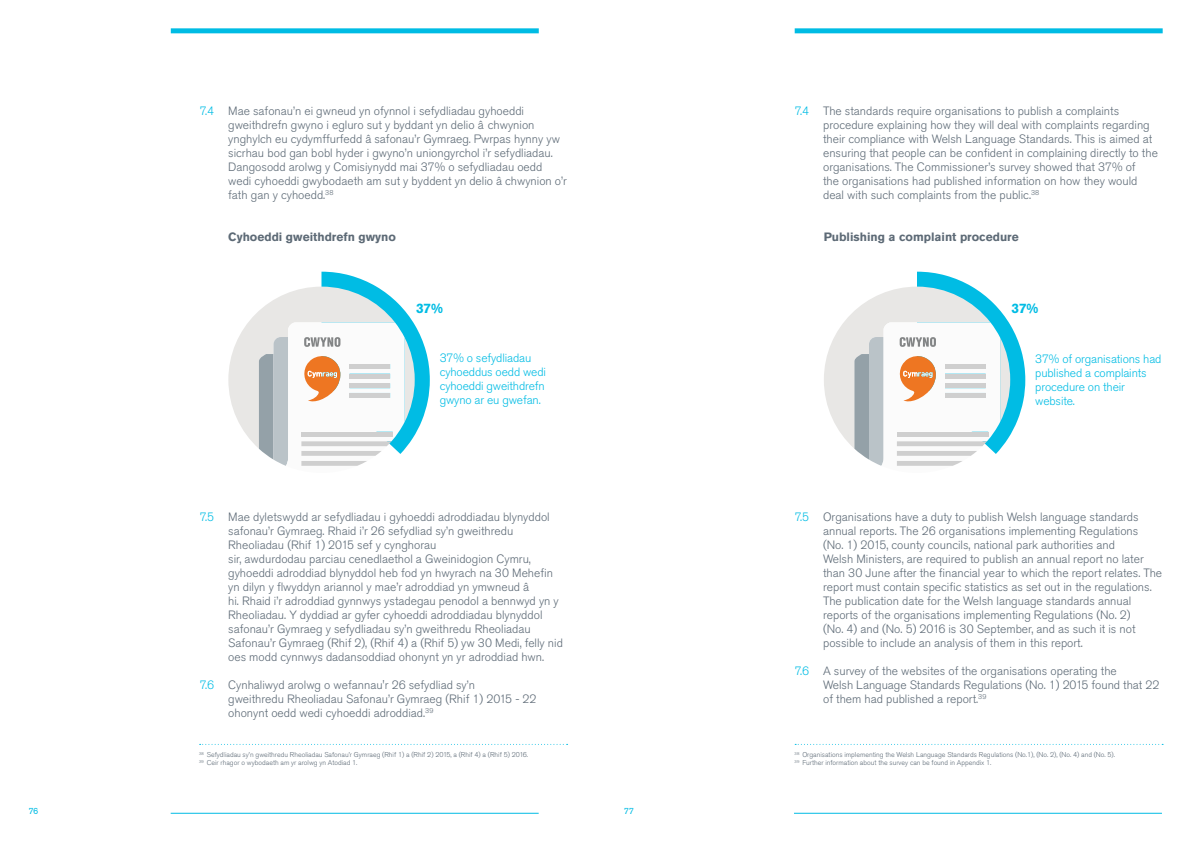
<style>
.page{position:relative;width:1191px;height:842px;background:#fff}
.page>*{position:absolute;margin:0;border:0;box-sizing:border-box;transform-origin:0 0}
.t1{font:700 13.6px "Akzidenz Grotesk Pro";color:#00bce4}
.t2{font:300 12px/14px "Akzidenz Grotesk Pro";color:#5d6a76}
.t3{font:300 12px/14px "Akzidenz Grotesk Pro";letter-spacing:-.01em;color:#00bce4}
.t4{font:700 12px "Akzidenz Grotesk Pro";color:#5d6a76}
.t5{font:9px "Akzidenz Grotesk BE";color:#00bce4}
.t6{font:300 7px/8px "Akzidenz Grotesk Pro";color:#5d6a76}
.s1{color:#00bce4}
</style>
<div class="page">
<hr style="left:171px;top:813px;width:367px;height:1px;background:#00bce4">
<hr style="left:794px;top:813px;width:368px;height:1px;background:#00bce4">
<div style="left:794px;top:28px;width:368px;height:5px;background:#00bce4"></div>
<div style="left:171px;top:28px;width:368px;height:5px;background:#00bce4"></div>
<svg style="left:200px;top:744px;width:367px;height:1px"></svg>
<svg style="left:228px;top:272px;width:202px;height:194px"></svg>
<svg style="left:795px;top:744px;width:368px;height:1px"></svg>
<svg style="left:824px;top:272px;width:201px;height:194px"></svg>
<p class="t2" style="left:228px;top:104px;width:340px;text-indent:-28px"><span class="s1">7.4</span> Mae safonau’n ei gwneud yn ofynnol i sefydliadau gyhoeddi gweithdrefn gwyno i egluro sut y byddant yn delio â chwynion ynghylch eu cydymffurfedd â safonau’r Gymraeg. Pwrpas hynny yw sicrhau bod gan bobl hyder i gwyno’n uniongyrchol i’r sefydliadau.<br>Dangosodd arolwg y Comisiynydd mai 37% o sefydliadau oedd wedi cyhoeddi gwybodaeth am sut y byddent yn delio â chwynion o’r fath gan y cyhoedd.<sup>38</sup></p>
<p class="t2" style="left:823px;top:104px;width:336px;text-indent:-28px"><span class="s1">7.4</span> The standards require organisations to publish a complaints procedure explaining how they will deal with complaints regarding their compliance with Welsh Language Standards. This is aimed at ensuring that people can be confident in complaining directly to the organisations. The Commissioner’s survey showed that 37% of<br>the organisations had published information on how they would deal with such complaints from the public.<sup>38</sup></p>
<p class="t4" style="left:228px;top:229px;width:169px">Cyhoeddi gweithdrefn gwyno</p>
<p class="t4" style="left:823px;top:229px;width:196px">Publishing a complaint procedure</p>
<p class="t1" style="left:416px;top:300px;width:28px">37%</p>
<p class="t1" style="left:1011px;top:300px;width:28px">37%</p>
<p class="t3" style="left:440px;top:351px;width:108px">37% o sefydliadau cyhoeddus oedd wedi cyhoeddi gweithdrefn gwyno ar eu gwefan.</p>
<p class="t3" style="left:1035px;top:352px;width:128px">37% of organisations had published a complaints procedure on their website.</p>
<p class="t2" style="left:228px;top:510px;width:336px;text-indent:-28px"><span class="s1">7.5</span> Mae dyletswydd ar sefydliadau i gyhoeddi adroddiadau blynyddol safonau’r Gymraeg. Rhaid i’r 26 sefydliad sy’n gweithredu Rheoliadau (Rhif 1) 2015 sef y cynghorau<br>sir, awdurdodau parciau cenedlaethol a Gweinidogion Cymru, gyhoeddi adroddiad blynyddol heb fod yn hwyrach na 30 Mehefin yn dilyn y flwyddyn ariannol y mae’r adroddiad yn ymwneud â<br>hi. Rhaid i’r adroddiad gynnwys ystadegau penodol a bennwyd yn y Rheoliadau. Y dyddiad ar gyfer cyhoeddi adroddiadau blynyddol safonau’r Gymraeg y sefydliadau sy’n gweithredu Rheoliadau Safonau’r Gymraeg (Rhif 2), (Rhif 4) a (Rhif 5) yw 30 Medi, felly nid oes modd cynnwys dadansoddiad ohonynt yn yr adroddiad hwn.</p>
<p class="t2" style="left:228px;top:678px;width:310px;text-indent:-28px"><span class="s1">7.6</span> Cynhaliwyd arolwg o wefannau'r 26 sefydliad sy’n<br>gweithredu Rheoliadau Safonau’r Gymraeg (Rhif 1) 2015 - 22 ohonynt oedd wedi cyhoeddi adroddiad.<sup>39</sup></p>
<p class="t6" style="left:199px;top:751px;width:330px"><sup>38</sup> Sefydliadau sy’n gweithredu Rheoliadau Safonau’r Gymraeg (Rhif 1) a (Rhif 2) 2015, a (Rhif 4) a (Rhif 5) 2016.<br><sup>39</sup> Ceir rhagor o wybodaeth am yr arolwg yn Atodiad 1.</p>
<p class="t2" style="left:823px;top:510px;width:341px;text-indent:-28px"><span class="s1">7.5</span> Organisations have a duty to publish Welsh language standards annual reports. The 26 organisations implementing Regulations<br>(No. 1) 2015, county councils, national park authorities and<br>Welsh Ministers, are required to publish an annual report no later than 30 June after the financial year to which the report relates. The report must contain specific statistics as set out in the regulations.<br>The publication date for the Welsh language standards annual reports of the organisations implementing Regulations (No. 2)<br>(No. 4) and (No. 5) 2016 is 30 September, and as such it is not possible to include an analysis of them in this report.</p>
<p class="t2" style="left:823px;top:664px;width:338px;text-indent:-28px"><span class="s1">7.6</span> A survey of the websites of the organisations operating the<br>Welsh Language Standards Regulations (No. 1) 2015 found that 22 of them had published a report.<sup>39</sup></p>
<p class="t6" style="left:794px;top:751px;width:322px"><sup>38</sup> Organisations implementing the Welsh Language Standards Regulations (No.1), (No. 2), (No. 4) and (No. 5).<br><sup>39</sup> Further information about the survey can be found in Appendix 1.</p>
<p class="t5" style="left:28px;top:805px;width:12px">76</p>
<p class="t5" style="left:624px;top:805px;width:12px">77</p>
</div>
